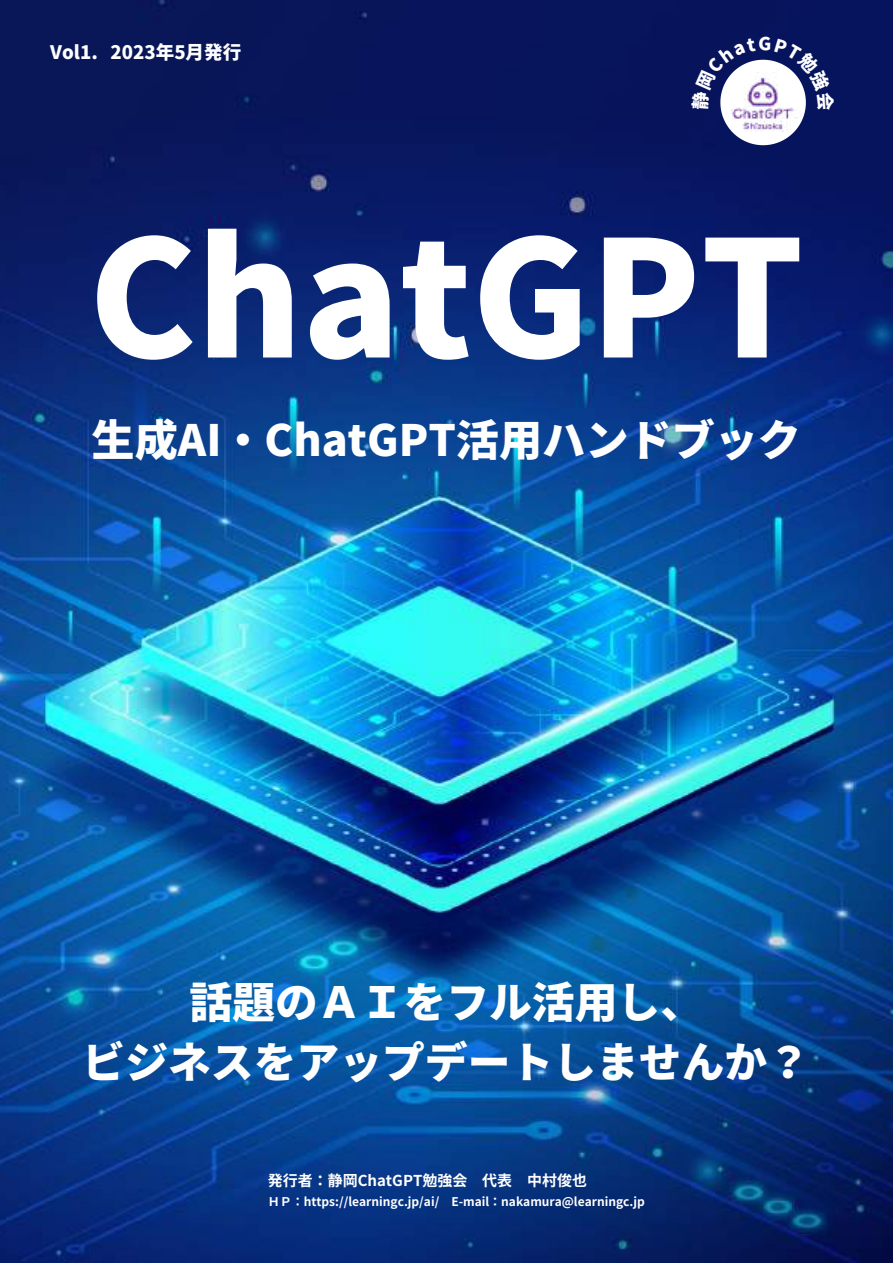
<style>
.page{position:relative;width:893px;height:1264px;background:#fff}
.page>*{position:absolute;margin:0;border:0;box-sizing:border-box;transform-origin:0 0}
.t1{font:900 161.1px "Noto Sans JP";color:#fff}
.t2{font:900 43.05px "Noto Sans JP";color:#fff}
.t3{font:900 42.75px/59.6px "Noto Sans JP";color:#fff;text-align:center}
.t4{font:900 18.6px "Noto Sans JP";color:#fff}
.t5{font:700 15px "Noto Sans JP";color:#fff}
.t6{font:700 12px "Noto Sans JP";color:#fff}
</style>
<div class="page">
<img style="left:0;top:0;width:892px;height:1262px">
<svg style="left:691px;top:36px;width:143px;height:109px"></svg>
<h3 class="t4" style="left:50px;top:38px;width:192px">Vol1. 2023年5月発行</h3>
<h1 class="t1" style="left:89px;top:170px;width:716px">ChatGPT</h1>
<h2 class="t2" style="left:92px;top:406px;width:711px">生成AI・ChatGPT活用ハンドブック</h2>
<h3 class="t3" style="left:83px;top:970px;width:729px">話題のＡＩをフル活用し、<br>ビジネスをアップデートしませんか？</h3>
<p class="t5" style="left:268px;top:1168px;width:321px">発行者：静岡ChatGPT勉強会 代表 中村俊也</p>
<p class="t6" style="left:268px;top:1192px;width:378px">ＨＰ：https://learningc.jp/ai/ E-mail：nakamura@learningc.jp</p>
</div>
